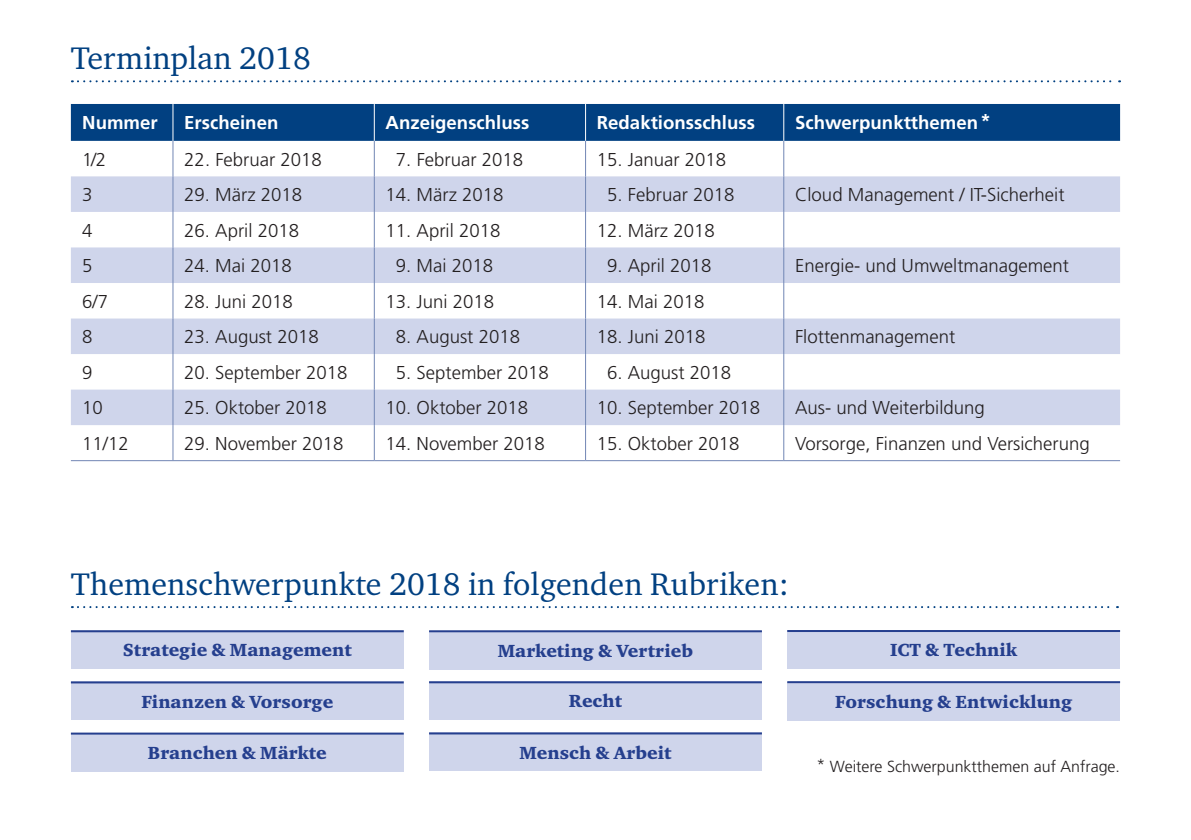
<style>
.page{position:relative;width:1191px;height:840px;background:#fff}
.page>*{position:absolute;margin:0;border:0;box-sizing:border-box;transform-origin:0 0}
.t1{font:32px "Charter ITC Std";letter-spacing:.005em;color:#014081}
.t2{font:300 18.6px "Frutiger LT Std";color:#231f20}
.t3{font:700 18.6px "Frutiger LT Std";color:#fff}
.t4{font:900 18px "Charter ITC Std";letter-spacing:.005em;color:#253f8e}
.t5{font:300 16px "Frutiger LT Std";color:#231f20}
</style>
<div class="page">
<div style="left:71px;top:104px;width:1049px;height:37px;background:#014081"></div>
<svg style="left:71px;top:176px;width:1049px;height:249px;fill:#cfd5eb"></svg>
<hr style="left:173px;top:104px;width:1px;height:37px;background:#fff">
<hr style="left:374px;top:104px;width:1px;height:37px;background:#fff">
<hr style="left:585px;top:104px;width:1px;height:37px;background:#fff">
<hr style="left:173px;top:141px;width:1px;height:35px;background:#7186b4">
<hr style="left:374px;top:141px;width:1px;height:35px;background:#7186b4">
<hr style="left:585px;top:141px;width:1px;height:35px;background:#7186b4">
<hr style="left:173px;top:425px;width:1px;height:35px;background:#7186b4">
<hr style="left:374px;top:425px;width:1px;height:35px;background:#7186b4">
<hr style="left:585px;top:425px;width:1px;height:35px;background:#7186b4">
<hr style="left:783px;top:104px;width:1px;height:37px;background:#fff">
<hr style="left:783px;top:141px;width:1px;height:35px;background:#7186b4">
<hr style="left:783px;top:425px;width:1px;height:35px;background:#7186b4">
<hr style="left:173px;top:176px;width:1px;height:36px;background:#7186b4">
<hr style="left:374px;top:176px;width:1px;height:36px;background:#7186b4">
<hr style="left:585px;top:176px;width:1px;height:36px;background:#7186b4">
<hr style="left:783px;top:176px;width:1px;height:36px;background:#7186b4">
<hr style="left:173px;top:212px;width:1px;height:35px;background:#7186b4">
<hr style="left:374px;top:212px;width:1px;height:35px;background:#7186b4">
<hr style="left:585px;top:212px;width:1px;height:35px;background:#7186b4">
<hr style="left:783px;top:212px;width:1px;height:35px;background:#7186b4">
<hr style="left:173px;top:247px;width:1px;height:36px;background:#7186b4">
<hr style="left:374px;top:247px;width:1px;height:36px;background:#7186b4">
<hr style="left:585px;top:247px;width:1px;height:36px;background:#7186b4">
<hr style="left:783px;top:247px;width:1px;height:36px;background:#7186b4">
<hr style="left:173px;top:283px;width:1px;height:35px;background:#7186b4">
<hr style="left:374px;top:283px;width:1px;height:35px;background:#7186b4">
<hr style="left:585px;top:283px;width:1px;height:35px;background:#7186b4">
<hr style="left:783px;top:283px;width:1px;height:35px;background:#7186b4">
<hr style="left:173px;top:318px;width:1px;height:36px;background:#7186b4">
<hr style="left:374px;top:318px;width:1px;height:36px;background:#7186b4">
<hr style="left:585px;top:318px;width:1px;height:36px;background:#7186b4">
<hr style="left:783px;top:318px;width:1px;height:36px;background:#7186b4">
<hr style="left:173px;top:354px;width:1px;height:35px;background:#7186b4">
<hr style="left:374px;top:354px;width:1px;height:35px;background:#7186b4">
<hr style="left:585px;top:354px;width:1px;height:35px;background:#7186b4">
<hr style="left:783px;top:354px;width:1px;height:35px;background:#7186b4">
<hr style="left:173px;top:389px;width:1px;height:36px;background:#7186b4">
<hr style="left:374px;top:389px;width:1px;height:36px;background:#7186b4">
<hr style="left:585px;top:389px;width:1px;height:36px;background:#7186b4">
<hr style="left:783px;top:389px;width:1px;height:36px;background:#7186b4">
<hr style="left:71px;top:460px;width:102px;height:1px;background:#7186b4">
<hr style="left:173px;top:460px;width:201px;height:1px;background:#7186b4">
<hr style="left:374px;top:460px;width:211px;height:1px;background:#7186b4">
<hr style="left:585px;top:460px;width:198px;height:1px;background:#7186b4">
<hr style="left:783px;top:460px;width:337px;height:1px;background:#7186b4">
<svg style="left:72px;top:80px;width:1048px;height:2px"></svg>
<svg style="left:72px;top:606px;width:1046px;height:1px"></svg>
<div style="left:71px;top:630px;width:333px;height:38px;background:#cfd5eb"></div>
<div style="left:71px;top:681px;width:333px;height:38px;background:#cfd5eb"></div>
<div style="left:71px;top:732px;width:333px;height:38px;background:#cfd5eb"></div>
<div style="left:429px;top:630px;width:333px;height:39px;background:#cfd5eb"></div>
<div style="left:429px;top:681px;width:333px;height:38px;background:#cfd5eb"></div>
<div style="left:429px;top:732px;width:333px;height:38px;background:#cfd5eb"></div>
<div style="left:787px;top:630px;width:333px;height:38px;background:#cfd5eb"></div>
<div style="left:787px;top:681px;width:333px;height:38px;background:#cfd5eb"></div>
<hr style="left:71px;top:630px;width:333px;height:2px;background:#253f8e">
<hr style="left:429px;top:681px;width:333px;height:2px;background:#253f8e">
<hr style="left:71px;top:681px;width:333px;height:2px;background:#253f8e">
<hr style="left:429px;top:732px;width:333px;height:2px;background:#253f8e">
<hr style="left:71px;top:732px;width:333px;height:2px;background:#253f8e">
<hr style="left:787px;top:629px;width:333px;height:2px;background:#253f8e">
<hr style="left:429px;top:630px;width:333px;height:2px;background:#253f8e">
<hr style="left:787px;top:680px;width:333px;height:2px;background:#253f8e">
<h1 class="t1" style="left:71px;top:38px;width:241px">Terminplan 2018</h1>
<p class="t3" style="left:82px;top:112px;width:77px">Nummer</p>
<p class="t3" style="left:184px;top:112px;width:96px">Erscheinen</p>
<p class="t3" style="left:385px;top:112px;width:145px">Anzeigenschluss</p>
<p class="t3" style="left:597px;top:112px;width:160px">Redaktionsschluss</p>
<p class="t3" style="left:795px;top:112px;width:197px">Schwerpunktthemen*</p>
<p class="t2" style="left:82px;top:148px;width:25px">1/2</p>
<p class="t2" style="left:184px;top:148px;width:139px">22. Februar 2018</p>
<p class="t2" style="left:396px;top:148px;width:129px">7. Februar 2018</p>
<p class="t2" style="left:597px;top:148px;width:131px">15. Januar 2018</p>
<p class="t2" style="left:82px;top:184px;width:12px">3</p>
<p class="t2" style="left:184px;top:184px;width:119px">29. März 2018</p>
<p class="t2" style="left:385px;top:184px;width:119px">14. März 2018</p>
<p class="t2" style="left:607px;top:184px;width:129px">5. Februar 2018</p>
<p class="t2" style="left:795px;top:184px;width:271px">Cloud Management / IT-Sicherheit</p>
<p class="t2" style="left:82px;top:219px;width:12px">4</p>
<p class="t2" style="left:184px;top:219px;width:116px">26. April 2018</p>
<p class="t2" style="left:385px;top:219px;width:116px">11. April 2018</p>
<p class="t2" style="left:597px;top:219px;width:119px">12. März 2018</p>
<p class="t2" style="left:82px;top:255px;width:12px">5</p>
<p class="t2" style="left:184px;top:255px;width:109px">24. Mai 2018</p>
<p class="t2" style="left:396px;top:255px;width:99px">9. Mai 2018</p>
<p class="t2" style="left:607px;top:255px;width:106px">9. April 2018</p>
<p class="t2" style="left:795px;top:255px;width:275px">Energie- und Umweltmanagement</p>
<p class="t2" style="left:82px;top:290px;width:27px">6/7</p>
<p class="t2" style="left:184px;top:290px;width:110px">28. Juni 2018</p>
<p class="t2" style="left:385px;top:290px;width:110px">13. Juni 2018</p>
<p class="t2" style="left:597px;top:290px;width:109px">14. Mai 2018</p>
<p class="t2" style="left:82px;top:326px;width:12px">8</p>
<p class="t2" style="left:184px;top:326px;width:136px">23. August 2018</p>
<p class="t2" style="left:396px;top:326px;width:126px">8. August 2018</p>
<p class="t2" style="left:597px;top:326px;width:110px">18. Juni 2018</p>
<p class="t2" style="left:795px;top:326px;width:162px">Flottenmanagement</p>
<p class="t2" style="left:82px;top:361px;width:12px">9</p>
<p class="t2" style="left:184px;top:361px;width:165px">20. September 2018</p>
<p class="t2" style="left:396px;top:361px;width:154px">5. September 2018</p>
<p class="t2" style="left:607px;top:361px;width:126px">6. August 2018</p>
<p class="t2" style="left:82px;top:397px;width:22px">10</p>
<p class="t2" style="left:184px;top:397px;width:144px">25. Oktober 2018</p>
<p class="t2" style="left:385px;top:397px;width:144px">10. Oktober 2018</p>
<p class="t2" style="left:597px;top:397px;width:165px">10. September 2018</p>
<p class="t2" style="left:795px;top:397px;width:191px">Aus- und Weiterbildung</p>
<p class="t2" style="left:82px;top:432px;width:48px">11/12</p>
<p class="t2" style="left:184px;top:432px;width:161px">29. November 2018</p>
<p class="t2" style="left:385px;top:432px;width:161px">14. November 2018</p>
<p class="t2" style="left:597px;top:432px;width:144px">15. Oktober 2018</p>
<p class="t2" style="left:795px;top:432px;width:296px">Vorsorge, Finanzen und Versicherung</p>
<h1 class="t1" style="left:71px;top:563px;width:719px">Themenschwerpunkte 2018 in folgenden Rubriken:</h1>
<p class="t4" style="left:123px;top:638px;width:230px">Strategie &amp; Management</p>
<p class="t4" style="left:141px;top:689px;width:193px">Finanzen &amp; Vorsorge</p>
<p class="t4" style="left:148px;top:741px;width:180px">Branchen &amp; Märkte</p>
<p class="t4" style="left:498px;top:639px;width:197px">Marketing &amp; Vertrieb</p>
<p class="t4" style="left:569px;top:689px;width:55px">Recht</p>
<p class="t4" style="left:519px;top:740px;width:154px">Mensch &amp; Arbeit</p>
<p class="t4" style="left:890px;top:638px;width:129px">ICT &amp; Technik</p>
<p class="t4" style="left:835px;top:690px;width:238px">Forschung &amp; Entwicklung</p>
<p class="t5" style="left:816px;top:756px;width:305px">* Weitere Schwerpunktthemen auf Anfrage.</p>
</div>
